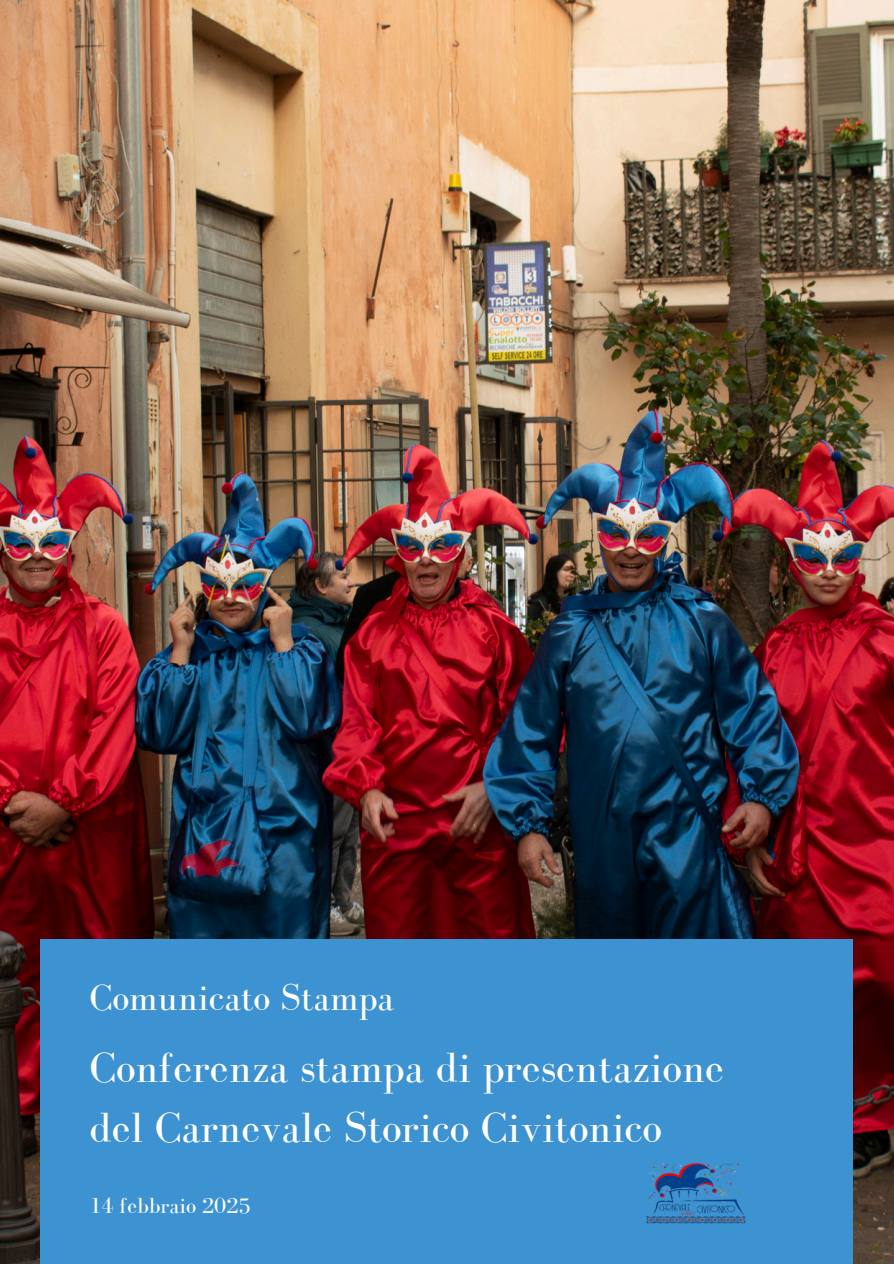
<style>
.page{position:relative;width:894px;height:1264px;background:#fff}
.page>*{position:absolute;margin:0;border:0;box-sizing:border-box;transform-origin:0 0}
.t1{font:43.5px/60.8px "Bodoni FLF";color:#fff}
.t2{font:37.5px "Bodoni FLF";color:#fff}
.t3{font:22.5px "Bodoni FLF";color:#fff}
</style>
<div class="page">
<img style="left:0;top:0;width:893px;height:1263px">
<div style="left:41px;top:938px;width:811px;height:325px;background:#3d92d1"></div>
<img style="left:646px;top:1163px;width:100px;height:61px">
<p class="t2" style="left:89px;top:977px;width:306px">Comunicato Stampa</p>
<h2 class="t1" style="left:89px;top:1036px;width:636px">Conferenza stampa di presentazione del Carnevale Storico Civitonico</h2>
<h1 class="t3" style="left:89px;top:1193px;width:163px">14 febbraio 2025</h1>
</div>
